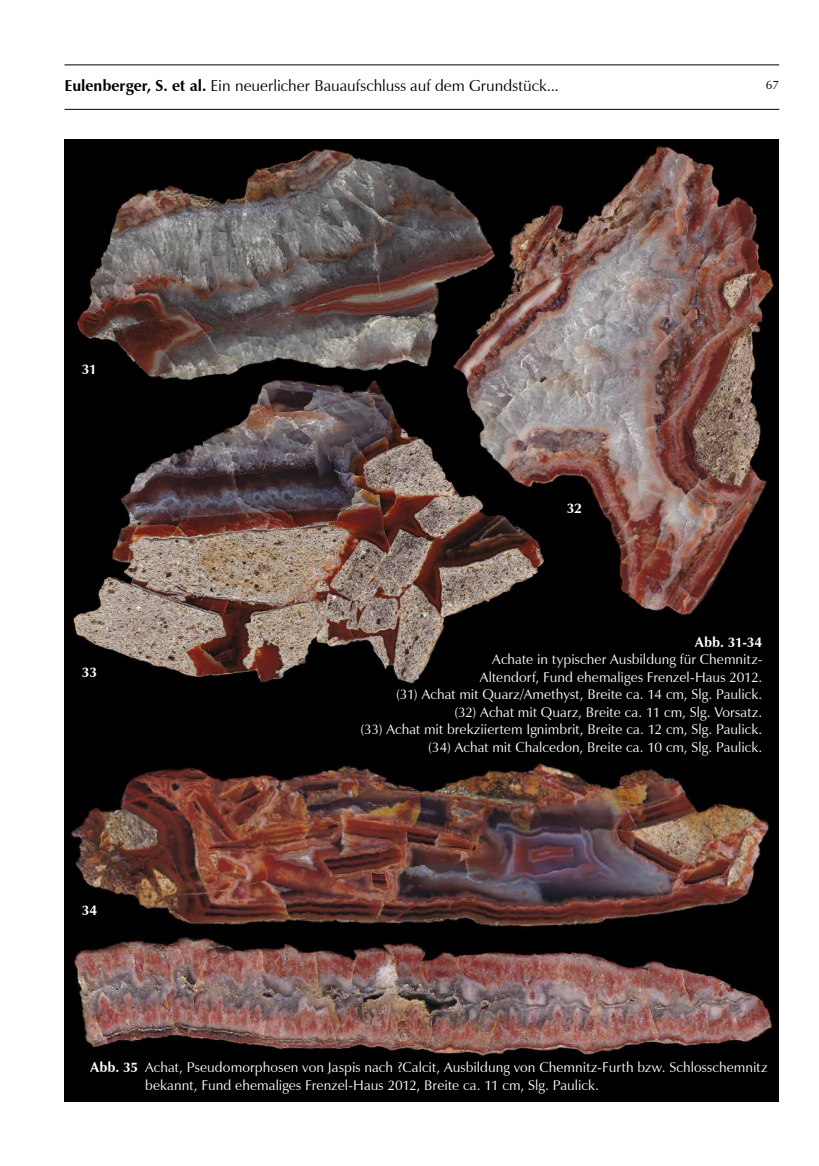
<style>
.page{position:relative;width:819px;height:1166px;background:#fff}
.page>*{position:absolute;margin:0;border:0;box-sizing:border-box;transform-origin:0 0}
.t1{font:15.75px "Zapf Humanist 601 BT";color:#000}
.t2{font:14px/17.5px "Zapf Humanist 601 BT";letter-spacing:.005em;color:#fff;text-align:right}
.t3{font:700 14px "Zapf Humanist 601 BT";letter-spacing:-.01em;color:#fff}
.t4{font:12.25px "Zapf Humanist 601 BT";color:#000}
.s1{font-weight:700}
</style>
<div class="page">
<hr style="left:64px;top:65px;width:715px;height:1px;background:#000">
<hr style="left:64px;top:109px;width:715px;height:1px;background:#000">
<div style="left:64px;top:139px;width:715px;height:962px;background:#000001"></div>
<img style="left:77px;top:148px;width:373px;height:223px">
<img style="left:450px;top:146px;width:324px;height:470px">
<img style="left:73px;top:371px;width:479px;height:313px">
<img style="left:71px;top:762px;width:698px;height:171px">
<img style="left:73px;top:937px;width:700px;height:119px">
<p class="t1" style="left:64px;top:75px;width:496px"><span class="s1">Eulenberger, S. et al.</span> Ein neuerlicher Bauaufschluss auf dem Grundstück...</p>
<p class="t4" style="left:765px;top:78px;width:15px">67</p>
<p class="t3" style="left:82px;top:360px;width:17px">31</p>
<p class="t3" style="left:82px;top:664px;width:17px">33</p>
<p class="t3" style="left:82px;top:902px;width:17px">34</p>
<p class="t3" style="left:566px;top:499px;width:17px">32</p>
<p class="t3" style="left:695px;top:633px;width:69px">Abb. 31-34</p>
<p class="t2" style="left:360px;top:651px;width:403px">Achate in typischer Ausbildung für Chemnitz-<br>Altendorf, Fund ehemaliges Frenzel-Haus 2012.<br>(31) Achat mit Quarz/Amethyst, Breite ca. 14 cm, Slg. Paulick.<br>(32) Achat mit Quarz, Breite ca. 11 cm, Slg. Vorsatz.<br>(33) Achat mit brekziiertem Ignimbrit, Breite ca. 12 cm, Slg. Paulick. (34) Achat mit Chalcedon, Breite ca. 10 cm, Slg. Paulick.</p>
<p class="t2" style="left:145px;top:1059px;width:624px;text-align:left;text-indent:-55px"><span class="s1">Abb. 35</span> Achat, Pseudomorphosen von Jaspis nach ?Calcit, Ausbildung von Chemnitz-Furth bzw. Schlosschemnitz bekannt, Fund ehemaliges Frenzel-Haus 2012, Breite ca. 11 cm, Slg. Paulick.</p>
</div>
